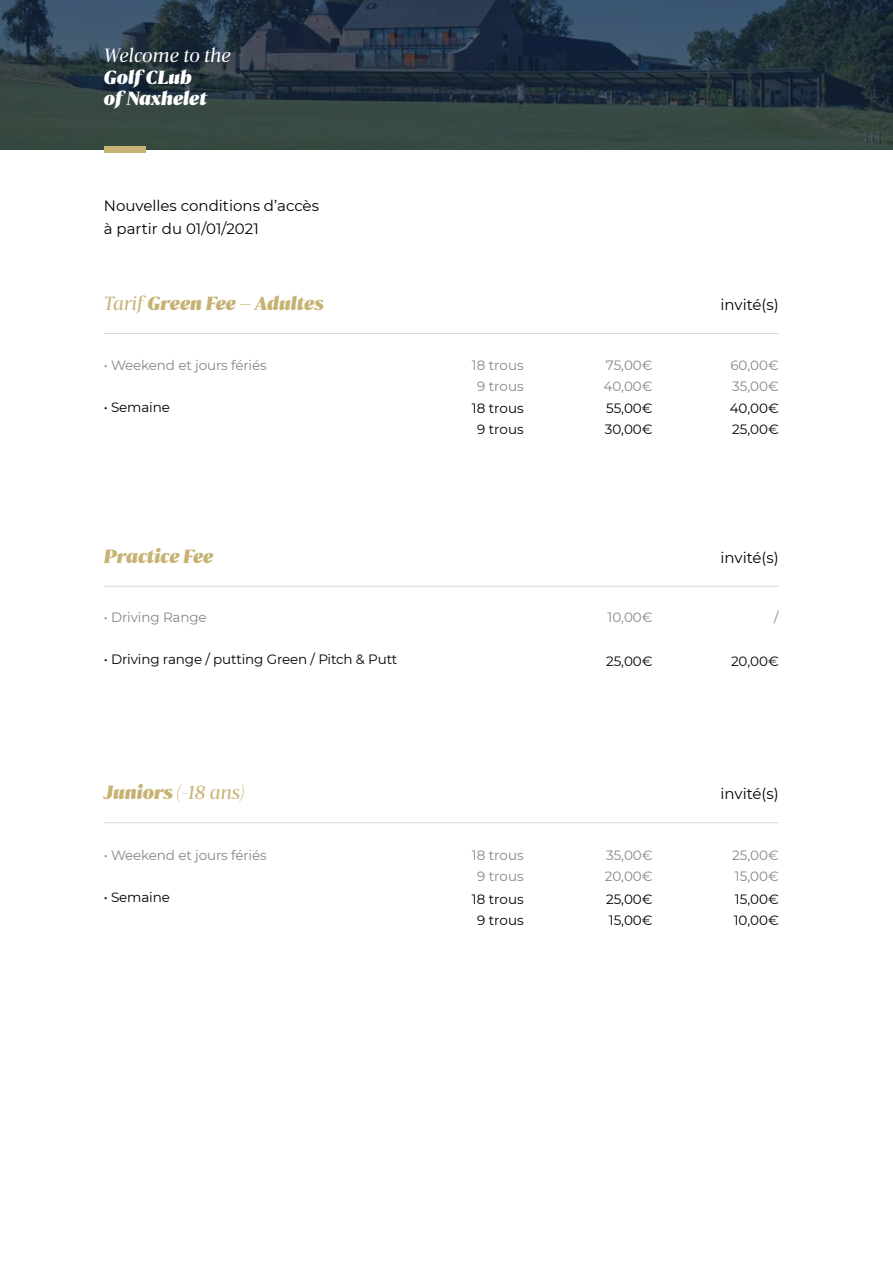
<style>
.page{position:relative;width:893px;height:1263px;background:#fff}
.page>*{position:absolute;margin:0;border:0;box-sizing:border-box;transform-origin:0 0}
.t1{font:italic 900 18px "Bw Darius DEMO";color:#c6b374}
.t2{font:italic 900 18px/21.6px "Bw Darius DEMO";color:#fff}
.t3{font:italic 18px "Bw Darius DEMO";color:#c6b374}
.t4{font:italic 18px "Bw Darius DEMO";color:#fff}
.t5{font:15px/22.5px "Montserrat";color:#000}
.t6{font:13.5px/21px "Montserrat";letter-spacing:-.01em;color:#000}
.t7{font:13.5px/21px "Montserrat";letter-spacing:-.01em;color:#878787}
.s1{font-weight:400}
.s2{font-weight:900}
</style>
<div class="page">
<img style="left:0;top:0;width:893px;height:150px">
<hr style="left:104px;top:333px;width:675px;height:1px;background:#dadada">
<hr style="left:104px;top:586px;width:675px;height:1px;background:#dadada">
<hr style="left:104px;top:822px;width:675px;height:1px;background:#dadada">
<div style="left:104px;top:146px;width:42px;height:6px;background:#c6b374"></div>
<h1 class="t4" style="left:104px;top:43px;width:129px">Welcome to the</h1>
<h1 class="t2" style="left:104px;top:65px;width:105px">Golf CLub of Naxhelet</h1>
<p class="t5" style="left:104px;top:194px;width:217px">Nouvelles conditions d’accès à partir du 01/01/2021</p>
<h1 class="t1" style="left:104px;top:291px;width:222px"><span class="s1">Tarif</span> Green Fee – Adultes</h1>
<p class="t5" style="left:721px;top:293px;width:60px">invité(s)</p>
<p class="t7" style="left:104px;top:354px;width:164px">• Weekend et jours fériés</p>
<p class="t6" style="left:104px;top:396px;width:68px">• Semaine</p>
<p class="t7" style="left:472px;top:354px;width:53px;text-align:center">18 trous<br>9 trous</p>
<p class="t6" style="left:472px;top:397px;width:53px;text-align:center">18 trous<br>9 trous</p>
<p class="t7" style="left:604px;top:354px;width:51px">75,00€<br>40,00€</p>
<p class="t6" style="left:605px;top:397px;width:49px">55,00€<br>30,00€</p>
<p class="t7" style="left:730px;top:354px;width:50px">60,00€<br>35,00€</p>
<p class="t6" style="left:730px;top:397px;width:51px">40,00€<br>25,00€</p>
<h1 class="t1" style="left:104px;top:543px;width:111px">Practice Fee</h1>
<p class="t5" style="left:721px;top:545px;width:60px">invité(s)</p>
<p class="t7" style="left:104px;top:606px;width:104px">• Driving Range</p>
<p class="t6" style="left:104px;top:648px;width:295px">• Driving range / putting Green / Pitch &amp; Putt</p>
<p class="t7" style="left:608px;top:606px;width:47px">10,00€</p>
<p class="t6" style="left:606px;top:650px;width:48px">25,00€</p>
<p class="t7" style="left:774px;top:606px;width:6px">/</p>
<p class="t6" style="left:731px;top:650px;width:49px">20,00€</p>
<h1 class="t3" style="left:104px;top:780px;width:142px"><span class="s2">Juniors</span> (-18 ans)</h1>
<p class="t5" style="left:721px;top:782px;width:60px">invité(s)</p>
<p class="t7" style="left:104px;top:844px;width:164px">• Weekend et jours fériés</p>
<p class="t6" style="left:104px;top:886px;width:68px">• Semaine</p>
<p class="t7" style="left:472px;top:844px;width:53px;text-align:center">18 trous<br>9 trous</p>
<p class="t6" style="left:472px;top:888px;width:53px;text-align:center">18 trous<br>9 trous</p>
<p class="t7" style="left:605px;top:844px;width:49px">35,00€<br>20,00€</p>
<p class="t6" style="left:606px;top:888px;width:48px">25,00€<br>15,00€</p>
<p class="t7" style="left:732px;top:844px;width:48px">25,00€<br>15,00€</p>
<p class="t6" style="left:734px;top:888px;width:47px">15,00€<br>10,00€</p>
</div>
